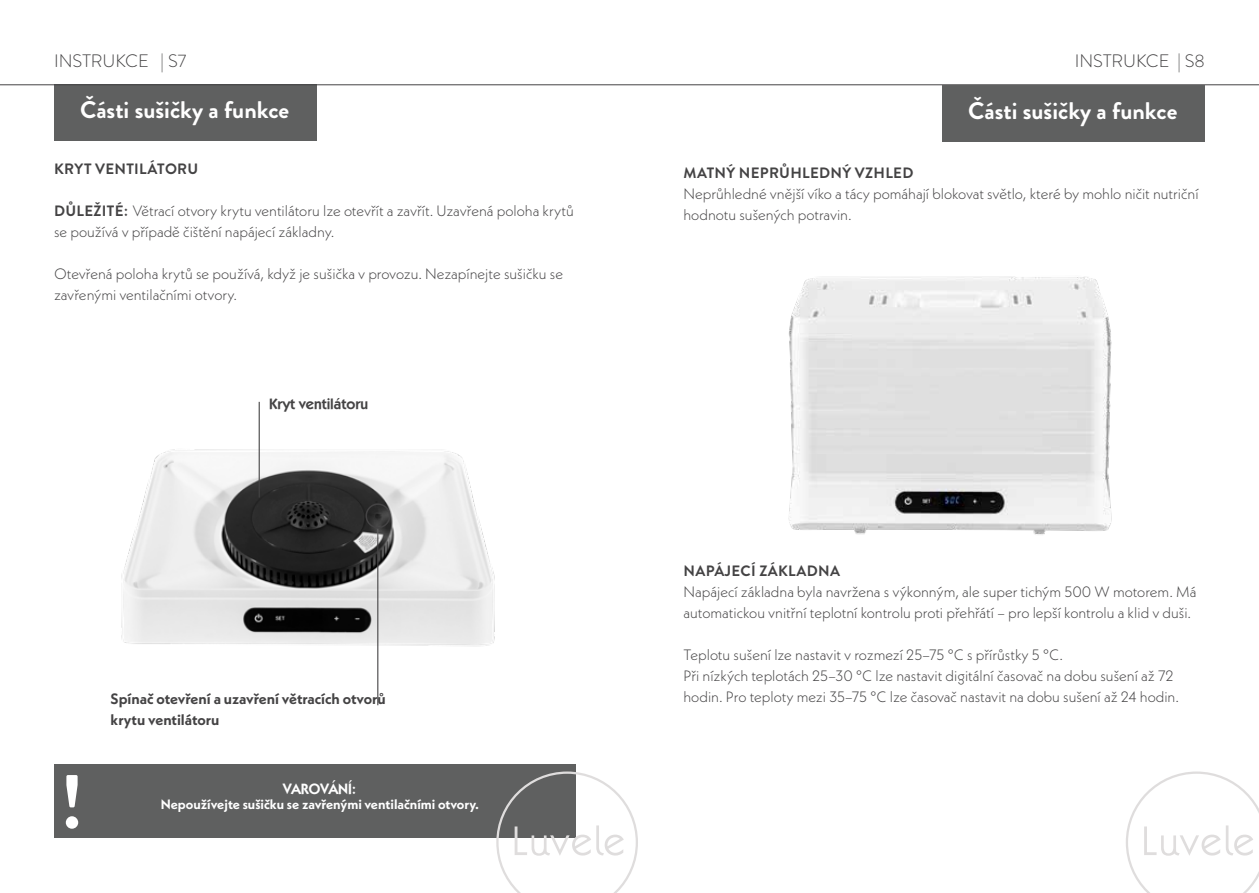
<style>
.page{position:relative;width:1259px;height:893px;background:#fff}
.page>*{position:absolute;margin:0;border:0;box-sizing:border-box;transform-origin:0 0}
.t1{font:700 75.6px "Brandon Grotesque";color:#fff}
.t2{font:700 24px "Brandon Grotesque";color:#fff}
.t3{font:300 18px "Brandon Grotesque";color:#444344}
.t4{font:300 15px/21px "Neue Kabel";color:#444344}
.t5{font:700 15px/21px "Neue Kabel";color:#444344}
.t6{font:700 15px "Brandon Grotesque";letter-spacing:.02em;color:#444344}
.t7{font:600 15px "Kabel IT Cby BT";color:#444344}
.t8{font:600 15px "Kabel IT Cby BT";color:#fff}
.t9{font:700 13.5px "Neue Kabel";color:#fff}
.s1{font-family:"Brandon Grotesque";font-weight:700}
.s2{font-family:"Kabel IT Cby BT";font-weight:600}
</style>
<div class="page">
<svg style="left:1126px;top:771px;width:133px;height:122px"></svg>
<div style="left:54px;top:764px;width:521px;height:73px;background:#5f6060"></div>
<img style="left:121px;top:440px;width:374px;height:228px">
<hr style="left:259px;top:402px;width:1px;height:95px;background:#444344">
<hr style="left:377px;top:529px;width:1px;height:176px;background:#444344">
<svg style="left:368px;top:506px;width:41px;height:41px;background:#939293"></svg>
<div style="left:365px;top:503px;width:25px;height:25px;border:2px solid #444344;border-radius:50%"></div>
<svg style="left:496px;top:771px;width:142px;height:122px"></svg>
<div style="left:54px;top:84px;width:263px;height:57px;background:#5f6060"></div>
<hr style="left:0;top:84px;width:1259px;height:1px;background:#444344">
<img style="left:788px;top:276px;width:324px;height:259px">
<div style="left:942px;top:85px;width:263px;height:56px;background:#5f6060"></div>
<p class="t3" style="left:54px;top:48px;width:134px">INSTRUKCE | S7</p>
<h2 class="t2" style="left:80px;top:93px;width:211px">Části sušičky a funkce</h2>
<p class="t6" style="left:54px;top:159px;width:146px">KRYT VENTILÁTORU</p>
<p class="t4" style="left:54px;top:201px;width:521px"><span class="s1">DŮLEŽITÉ</span><span class="s2">:</span> Větrací otvory krytu ventilátoru lze otevřít a zavřít. Uzavřená poloha krytů se používá v případě čištění napájecí základny.</p>
<p class="t4" style="left:54px;top:264px;width:511px">Otevřená poloha krytů se používá, když je sušička v provozu. Nezapínejte sušičku se zavřenými ventilačními otvory.</p>
<p class="t7" style="left:269px;top:395px;width:100px">Kryt ventilátoru</p>
<h1 class="t1" style="left:60px;top:749px;width:25px">!</h1>
<p class="t5" style="left:111px;top:688px;width:276px">Spínač otevření a uzavření větracích otvorů krytu ventilátoru</p>
<p class="t8" style="left:283px;top:780px;width:75px">VAROVÁNÍ:</p>
<p class="t9" style="left:161px;top:796px;width:320px">Nepoužívejte sušičku se zavřenými ventilačními otvory.</p>
<p class="t3" style="left:1074px;top:49px;width:132px">INSTRUKCE | S8</p>
<h2 class="t2" style="left:968px;top:94px;width:211px">Části sušičky a funkce</h2>
<p class="t6" style="left:683px;top:163px;width:231px">MATNÝ NEPRŮHLEDNÝ VZHLED</p>
<p class="t4" style="left:683px;top:184px;width:516px">Neprůhledné vnější víko a tácy pomáhají blokovat světlo, které by mohlo ničit nutriční hodnotu sušených potravin.</p>
<p class="t6" style="left:683px;top:560px;width:158px">NAPÁJECÍ ZÁKLADNA</p>
<p class="t4" style="left:683px;top:581px;width:514px">Napájecí základna byla navržena s výkonným, ale super tichým 500 W motorem. Má automatickou vnitřní teplotní kontrolu proti přehřátí – pro lepší kontrolu a klid v duši.</p>
<p class="t4" style="left:683px;top:644px;width:497px">Teplotu sušení lze nastavit v rozmezí 25–75 °C s přírůstky 5 °C.<br>Při nízkých teplotách 25–30 °C lze nastavit digitální časovač na dobu sušení až 72 hodin. Pro teploty mezi 35–75 °C lze časovač nastavit na dobu sušení až 24 hodin.</p>
</div>
